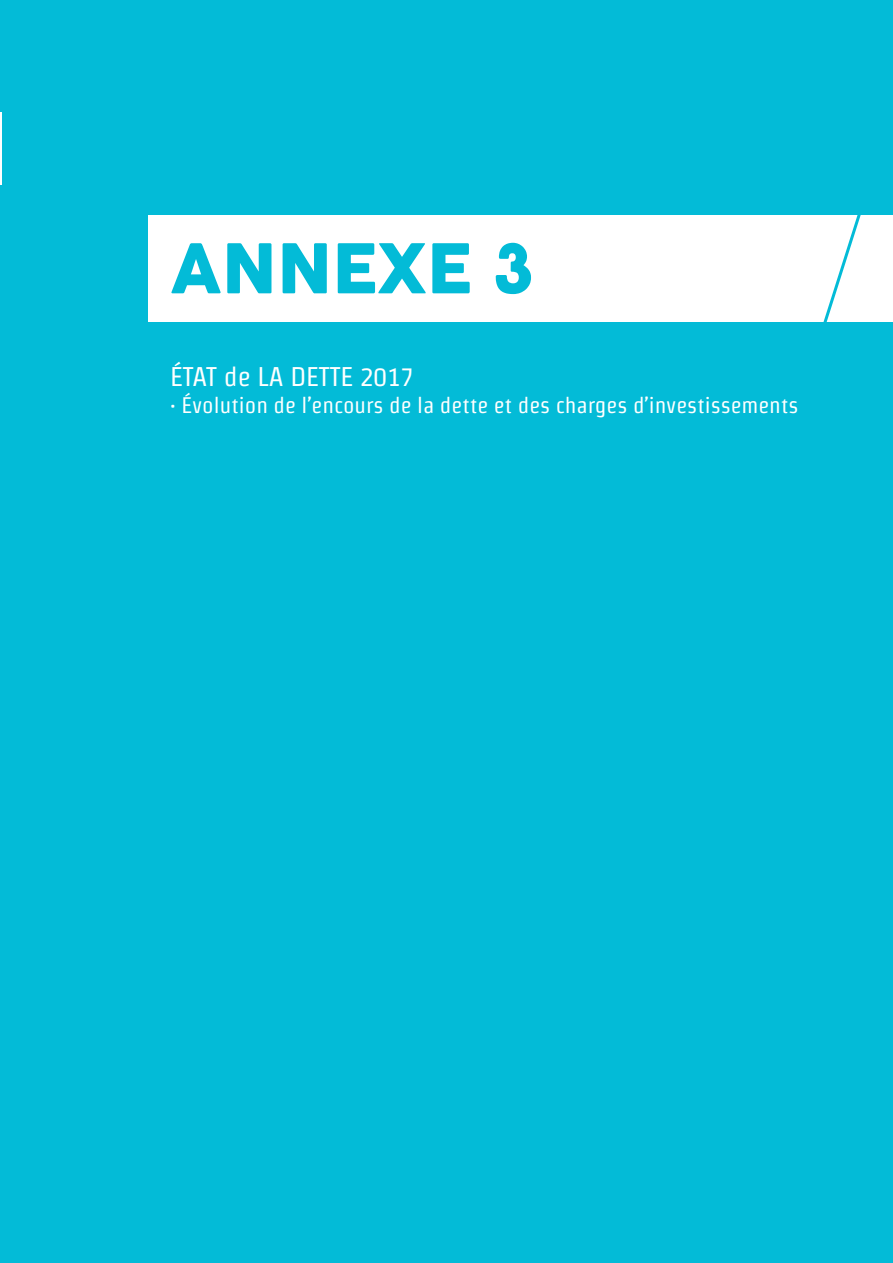
<style>
.page{position:relative;width:893px;height:1263px;background:#03bbd7}
.page>*{position:absolute;margin:0;border:0;box-sizing:border-box;transform-origin:0 0}
.t1{font:67.5px "COCOGOOSE";color:#03bbd7}
.t2{font:27px "Strait";color:#fff}
.t3{font:22.5px "Strait";color:#fff}
</style>
<div class="page">
<div style="left:149px;top:215px;width:744px;height:106px;background:#fff"></div>
<svg style="left:809px;top:215px;width:65px;height:107px"></svg>
<hr style="left:0;top:152px;width:1px;height:33px;background:#fff">
<hr style="left:0;top:113px;width:1px;height:40px;background:#fff">
<p class="t1" style="left:170px;top:218px;width:365px">ANNEXE 3</p>
<p class="t2" style="left:170px;top:361px;width:245px">ÉTAT de LA DETTE 2017</p>
<p class="t3" style="left:170px;top:392px;width:630px">· Évolution de l’encours de la dette et des charges d’investissements</p>
</div>
